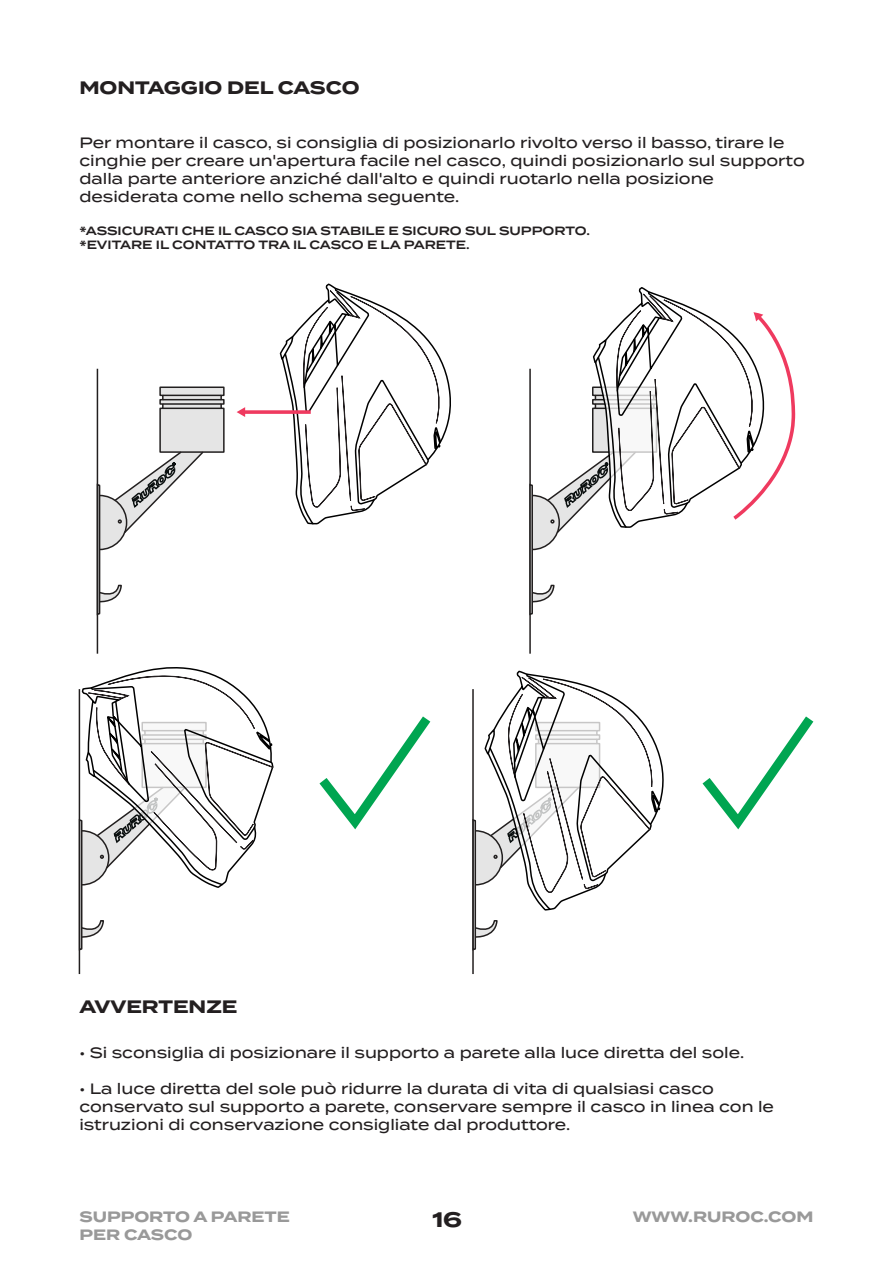
<style>
.page{position:relative;width:893px;height:1263px;background:#fff}
.page>*{position:absolute;margin:0;border:0;box-sizing:border-box;transform-origin:0 0}
.t1{font:700 21px "Termina";color:#231f20}
.t2{font:700 18px "Termina";color:#231f20}
.t3{font:500 15px/18px "Termina";color:#231f20}
.t4{font:700 15px/18px "Termina";color:#999}
.t5{font:600 12px/14.4px "Termina";color:#231f20}
</style>
<div class="page">
<svg style="left:96px;top:386px;width:129px;height:230px"></svg>
<hr style="left:97px;top:369px;width:1px;height:285px;background:#221f1f">
<hr style="left:79px;top:689px;width:1px;height:285px;background:#221f1f">
<svg style="left:237px;top:283px;width:214px;height:242px"></svg>
<svg style="left:529px;top:287px;width:266px;height:241px"></svg>
<svg style="left:437px;top:467px;width:131px;height:187px"></svg>
<svg style="left:472px;top:670px;width:192px;height:304px"></svg>
<svg style="left:78px;top:667px;width:353px;height:285px"></svg>
<svg style="left:702px;top:716px;width:112px;height:114px"></svg>
<p class="t2" style="left:79px;top:75px;width:282px">MONTAGGIO DEL CASCO</p>
<p class="t3" style="left:79px;top:134px;width:727px">Per montare il casco, si consiglia di posizionarlo rivolto verso il basso, tirare le cinghie per creare un'apertura facile nel casco, quindi posizionarlo sul supporto dalla parte anteriore anziché dall'alto e quindi ruotarlo nella posizione desiderata come nello schema seguente.</p>
<p class="t5" style="left:79px;top:223px;width:512px">*ASSICURATI CHE IL CASCO SIA STABILE E SICURO SUL SUPPORTO. *EVITARE IL CONTATTO TRA IL CASCO E LA PARETE.</p>
<p class="t2" style="left:79px;top:993px;width:160px">AVVERTENZE</p>
<p class="t3" style="left:79px;top:1043px;width:666px">• Si sconsiglia di posizionare il supporto a parete alla luce diretta del sole.</p>
<p class="t3" style="left:79px;top:1079px;width:696px">• La luce diretta del sole può ridurre la durata di vita di qualsiasi casco conservato sul supporto a parete, conservare sempre il casco in linea con le istruzioni di conservazione consigliate dal produttore.</p>
<p class="t4" style="left:79px;top:1208px;width:212px">SUPPORTO A PARETE<br>PER CASCO</p>
<h1 class="t1" style="left:432px;top:1204px;width:31px">16</h1>
<p class="t4" style="left:633px;top:1208px;width:182px">WWW.RUROC.COM</p>
</div>
